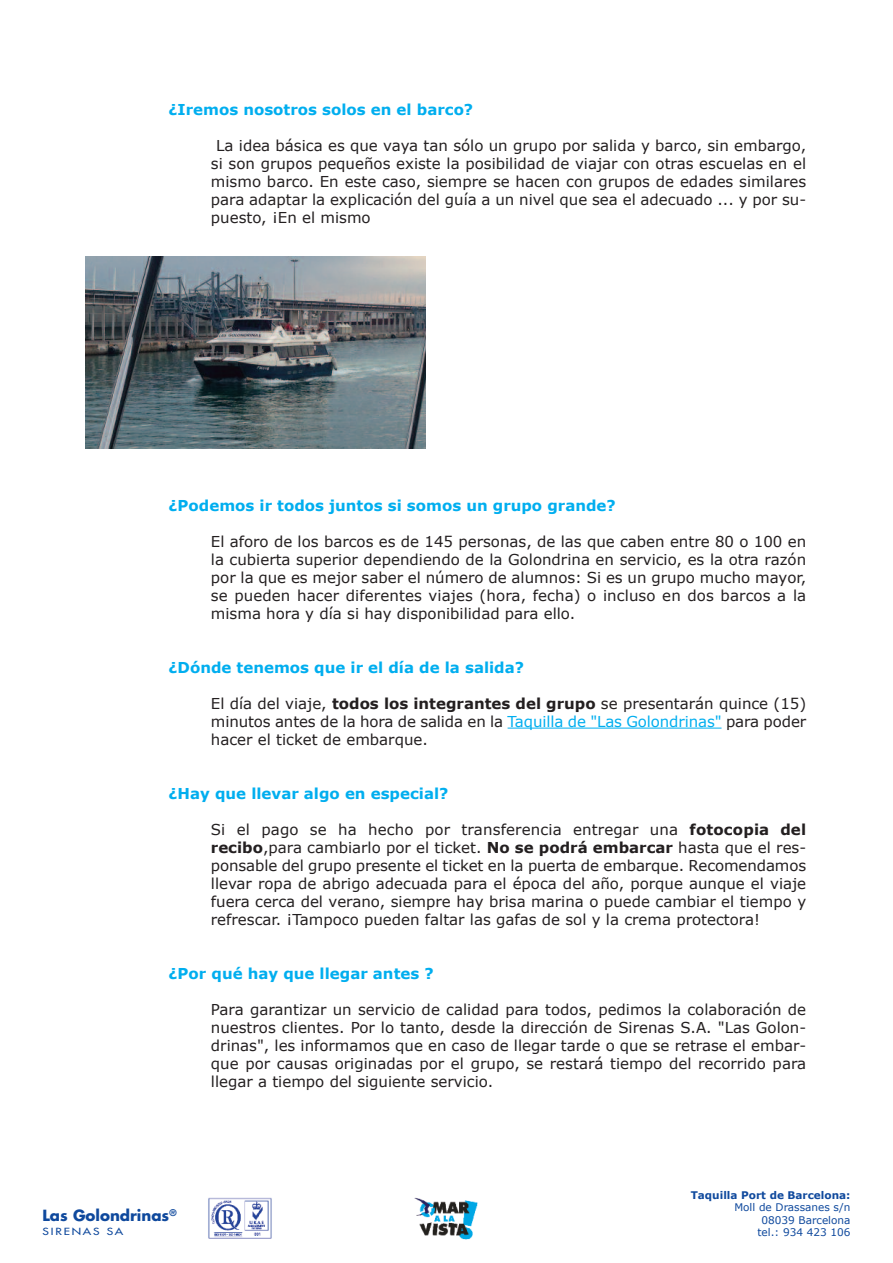
<style>
.page{position:relative;width:893px;height:1263px;background:#fff}
.page>*{position:absolute;margin:0;border:0;box-sizing:border-box;transform-origin:0 0}
.t1{font:15px/18px "Verdana";color:#231f20;text-align:justify}
.t2{font:700 15px "Verdana";color:#00aeef}
.t3{font:700 15px "Futura Std";color:#0f499d}
.t4{font:10.5px/12.6px "Verdana";color:#0f499d;text-align:right}
.t5{font:700 10.5px "Verdana";color:#0f499d}
.t6{font:500 9.6px "Futura Std";letter-spacing:.15em;color:#0f499d;scale:1.25 1}
.s1{font-weight:700}
.s2{color:#00aeef}
</style>
<div class="page">
<img style="left:414px;top:1197px;width:64px;height:43px">
<img style="left:208px;top:1197px;width:64px;height:42px">
<hr style="left:508px;top:728px;width:213px;height:1px;background:#00aeef">
<img style="left:85px;top:257px;width:340px;height:191px">
<p class="t2" style="left:168px;top:99px;width:306px">¿Iremos nosotros solos en el barco?</p>
<p class="t1" style="left:211px;top:136px;width:597px;text-indent:5px">La idea básica es que vaya tan sólo un grupo por salida y barco, sin embargo, si son grupos pequeños existe la posibilidad de viajar con otras escuelas en el mismo barco. En este caso, siempre se hacen con grupos de edades similares para adaptar la explicación del guía a un nivel que sea el adecuado ... y por su&shy;puesto, ¡En el mismo</p>
<p class="t2" style="left:168px;top:495px;width:449px">¿Podemos ir todos juntos si somos un grupo grande?</p>
<p class="t1" style="left:211px;top:532px;width:597px">El aforo de los barcos es de 145 personas, de las que caben entre 80 o 100 en la cubierta superior dependiendo de la Golondrina en servicio, es la otra razón por la que es mejor saber el número de alumnos: Si es un grupo mucho mayor, se pueden hacer diferentes viajes (hora, fecha) o incluso en dos barcos a la misma hora y día si hay disponibilidad para ello.</p>
<p class="t2" style="left:168px;top:657px;width:357px">¿Dónde tenemos que ir el día de la salida?</p>
<p class="t1" style="left:211px;top:694px;width:597px">El día del viaje, <span class="s1">todos los integrantes del grupo</span> se presentarán quince (15) minutos antes de la hora de salida en la <span class="s2">Taquilla de "Las Golondrinas"</span> para poder hacer el ticket de embarque.</p>
<p class="t2" style="left:168px;top:783px;width:282px">¿Hay que llevar algo en especial?</p>
<p class="t1" style="left:211px;top:820px;width:597px">Si el pago se ha hecho por transferencia entregar una <span class="s1">fotocopia del recibo</span>,para cambiarlo por el ticket. <span class="s1">No se podrá embarcar</span> hasta que el res&shy;ponsable del grupo presente el ticket en la puerta de embarque. Recomendamos llevar ropa de abrigo adecuada para el época del año, porque aunque el viaje fuera cerca del verano, siempre hay brisa marina o puede cambiar el tiempo y refrescar. ¡Tampoco pueden faltar las gafas de sol y la crema protectora!</p>
<p class="t2" style="left:168px;top:963px;width:267px">¿Por qué hay que llegar antes ?</p>
<p class="t1" style="left:211px;top:1000px;width:597px">Para garantizar un servicio de calidad para todos, pedimos la colaboración de nuestros clientes. Por lo tanto, desde la dirección de Sirenas S.A. "Las Golon&shy;drinas", les informamos que en caso de llegar tarde o que se retrase el embar&shy;que por causas originadas por el grupo, se restará tiempo del recorrido para llegar a tiempo del siguiente servicio.</p>
<p class="t3" style="left:43px;top:1208px;width:136px">Las Golondrinas<sup>®</sup></p>
<p class="t6" style="left:43px;top:1226px;width:66px">SIRENAS SA</p>
<p class="t5" style="left:691px;top:1188px;width:161px">Taquilla Port de Barcelona:</p>
<p class="t4" style="left:734px;top:1201px;width:118px">Moll de Drassanes s/n<br>08039 Barcelona<br>tel.: 934 423 106</p>
</div>
